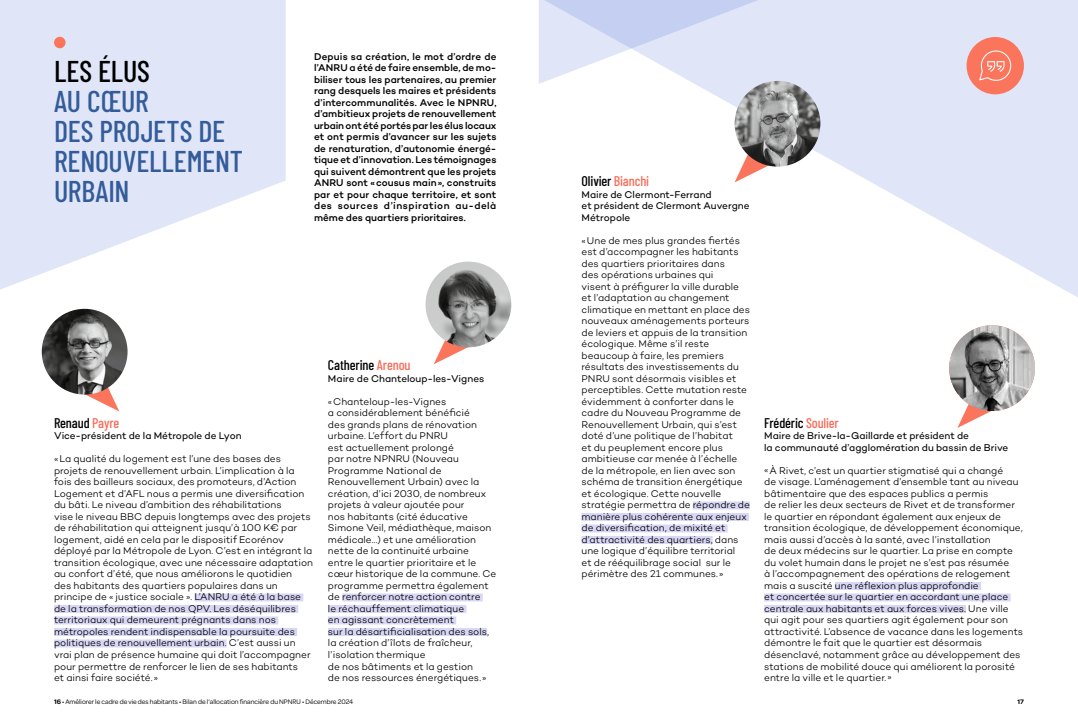
<style>
.page{position:relative;width:1078px;height:723px;background:#fff}
.page>*{position:absolute;margin:0;border:0;box-sizing:border-box;transform-origin:0 0}
.t1{font:500 30px/30px "Barlow Condensed";letter-spacing:-.005em;color:#345c9a}
.t2{font:500 30px "Barlow Condensed";color:#000}
.t3{font:500 14px "Barlow Condensed";letter-spacing:-.01em;color:#000}
.t4{font:300 10px/11.5px "Campton";color:#000}
.t5{font:500 10px/11.5px "Campton";color:#000;text-align:justify}
.t6{font:10px/11.5px "Campton";color:#000}
.t7{font:7px "Omnes";color:#000}
.t8{font:600 7px "Omnes";color:#000}
.s1{color:#f86d5b}
.s2{font-weight:600}
</style>
<div class="page">
<svg style="left:795px;top:0;width:282px;height:297px;fill:#e0e6f8"></svg>
<svg style="left:0;top:0;width:795px;height:293px;fill:#e0e6f8"></svg>
<svg style="left:285px;top:0;width:253px;height:237px"></svg>
<svg style="left:78px;top:382px;width:41px;height:29px"></svg>
<img style="left:42px;top:309px;width:85px;height:85px;border-radius:43px">
<svg style="left:434px;top:340px;width:38px;height:24px"></svg>
<img style="left:425px;top:262px;width:86px;height:85px;border-radius:43px">
<svg style="left:734px;top:153px;width:42px;height:29px"></svg>
<img style="left:734px;top:81px;width:86px;height:86px;border-radius:43px">
<svg style="left:957px;top:405px;width:35px;height:23px"></svg>
<img style="left:948px;top:325px;width:86px;height:86px;border-radius:43px">
<div style="left:342px;top:593px;width:140px;height:8px;background:#d8d8f6"></div>
<div style="left:328px;top:605px;width:138px;height:8px;background:#d8d8f6"></div>
<div style="left:328px;top:616px;width:128px;height:8px;background:#d8d8f6"></div>
<div style="left:328px;top:628px;width:159px;height:8px;background:#d8d8f6"></div>
<div style="left:834px;top:582px;width:146px;height:8px;background:#d8d8f6"></div>
<div style="left:764px;top:593px;width:246px;height:8px;background:#d8d8f6"></div>
<div style="left:764px;top:605px;width:201px;height:8px;background:#d8d8f6"></div>
<div style="left:194px;top:593px;width:109px;height:8px;background:#d8d8f6"></div>
<div style="left:54px;top:605px;width:244px;height:8px;background:#d8d8f6"></div>
<div style="left:54px;top:616px;width:224px;height:8px;background:#d8d8f6"></div>
<div style="left:54px;top:628px;width:243px;height:8px;background:#d8d8f6"></div>
<div style="left:54px;top:639px;width:172px;height:8px;background:#d8d8f6"></div>
<div style="left:692px;top:501px;width:57px;height:8px;background:#d8d8f6"></div>
<div style="left:581px;top:513px;width:167px;height:8px;background:#d8d8f6"></div>
<div style="left:581px;top:524px;width:146px;height:8px;background:#d8d8f6"></div>
<div style="left:581px;top:536px;width:131px;height:8px;background:#d8d8f6"></div>
<div style="left:54px;top:37px;width:12px;height:11px;background:#fa755b;border-radius:50%"></div>
<div style="left:966px;top:37px;width:57px;height:57px;background:#fa755b;border-radius:50%"></div>
<svg style="left:979px;top:50px;width:33px;height:31px"></svg>
<h1 class="t2" style="left:54px;top:50px;width:97px">LES ÉLUS</h1>
<h1 class="t1" style="left:54px;top:84px;width:190px">AU CŒUR<br>DES PROJETS DE<br>RENOUVELLEMENT<br>URBAIN</h1>
<p class="t5" style="left:314px;top:50px;width:184px">Depuis sa création, le mot d’ordre de l’ANRU a été de faire ensemble, de mo&shy;biliser tous les partenaires, au premier rang desquels les maires et présidents d’intercommunalités. Avec le NPNRU, d’ambitieux projets de renouvellement urbain ont été portés par les élus locaux et ont permis d’avancer sur les sujets de renaturation, d’autonomie énergé&shy;tique et d’innovation. Les témoignages qui suivent démontrent que les projets ANRU sont «cousus main», construits par et pour chaque territoire, et sont des sources d’inspiration au-delà même des quartiers prioritaires.</p>
<h2 class="t3" style="left:54px;top:413px;width:67px">Renaud <span class="s1">Payre</span></h2>
<p class="t6" style="left:54px;top:430px;width:189px">Vice-président de la Métropole de Lyon</p>
<p class="t4" style="left:54px;top:453px;width:260px">«La qualité du logement est l’une des bases des projets de renouvellement urbain. L’implication à la fois des bailleurs sociaux, des promoteurs, d’Action Logement et d’AFL nous a permis une diversification du bâti. Le niveau d’ambition des réhabilitations<br>vise le niveau BBC depuis longtemps avec des projets de réhabilitation qui atteignent jusqu’à 100 K€ par logement, aidé en cela par le dispositif Ecorénov déployé par la Métropole de Lyon. C’est en intégrant la transition écologique, avec une nécessaire adaptation au confort d’été, que nous améliorons le quotidien<br>des habitants des quartiers populaires dans un principe de « justice sociale ». L’ANRU a été à la base de la transformation de nos QPV. Les déséquilibres territoriaux qui demeurent prégnants dans nos métropoles rendent indispensable la poursuite des politiques de renouvellement urbain. C’est aussi un vrai plan de présence humaine qui doit l’accompagner pour permettre de renforcer le lien de ses habitants<br>et ainsi faire société.»</p>
<h2 class="t3" style="left:328px;top:355px;width:84px">Catherine <span class="s1">Arenou</span></h2>
<p class="t6" style="left:328px;top:372px;width:158px">Maire de Chanteloup-les-Vignes</p>
<p class="t4" style="left:328px;top:396px;width:170px">«Chanteloup-les-Vignes<br>a considérablement bénéficié<br>des grands plans de rénovation urbaine. L’effort du PNRU<br>est actuellement prolongé<br>par notre NPNRU (Nouveau<br>Programme National de<br>Renouvellement Urbain) avec la création, d’ici 2030, de nombreux projets à valeur ajoutée pour<br>nos habitants (cité éducative<br>Simone Veil, médiathèque, maison médicale…) et une amélioration nette de la continuité urbaine entre le quartier prioritaire et le cœur historique de la commune. Ce programme permettra également de renforcer notre action contre<br>le réchauffement climatique<br>en agissant concrètement<br>sur la désartificialisation des sols, la création d’îlots de fraîcheur, l’isolation thermique<br>de nos bâtiments et la gestion<br>de nos ressources énergétiques.»</p>
<h2 class="t3" style="left:581px;top:171px;width:69px">Olivier <span class="s1">Bianchi</span></h2>
<p class="t6" style="left:581px;top:188px;width:169px">Maire de Clermont-Ferrand<br>et président de Clermont Auvergne<br>Métropole</p>
<p class="t4" style="left:581px;top:235px;width:170px">«Une de mes plus grandes fiertés est d’accompagner les habitants des quartiers prioritaires dans<br>des opérations urbaines qui<br>visent à préfigurer la ville durable et l’adaptation au changement climatique en mettant en place des nouveaux aménagements porteurs de leviers et appuis de la transition écologique. Même s’il reste beaucoup à faire, les premiers résultats des investissements du<br>PNRU sont désormais visibles et perceptibles. Cette mutation reste évidemment à conforter dans le cadre du Nouveau Programme de<br>Renouvellement Urbain, qui s’est doté d’une politique de l’habitat<br>et du peuplement encore plus ambitieuse car menée à l’échelle de la métropole, en lien avec son schéma de transition énergétique et écologique. Cette nouvelle stratégie permettra de répondre de manière plus cohérente aux enjeux de diversification, de mixité et d’attractivité des quartiers, dans une logique d’équilibre territorial<br>et de rééquilibrage social sur le périmètre des 21 communes.»</p>
<h2 class="t3" style="left:764px;top:413px;width:76px">Frédéric <span class="s1">Soulier</span></h2>
<p class="t6" style="left:764px;top:430px;width:245px">Maire de Brive-la-Gaillarde et président de<br>la communauté d’agglomération du bassin de Brive</p>
<p class="t4" style="left:764px;top:465px;width:260px">«À Rivet, c’est un quartier stigmatisé qui a changé<br>de visage. L’aménagement d’ensemble tant au niveau bâtimentaire que des espaces publics a permis<br>de relier les deux secteurs de Rivet et de transformer le quartier en répondant également aux enjeux de transition écologique, de développement économique, mais aussi d’accès à la santé, avec l’installation<br>de deux médecins sur le quartier. La prise en compte du volet humain dans le projet ne s’est pas résumée<br>à l’accompagnement des opérations de relogement mais a suscité une réflexion plus approfondie<br>et concertée sur le quartier en accordant une place centrale aux habitants et aux forces vives. Une ville qui agit pour ses quartiers agit également pour son attractivité. L’absence de vacance dans les logements démontre le fait que le quartier est désormais désenclavé, notamment grâce au développement des stations de mobilité douce qui améliorent la porosité entre la ville et le quartier.»</p>
<p class="t7" style="left:54px;top:697px;width:300px"><span class="s2">16</span> • Améliorer le cadre de vie des habitants • Bilan de l’allocation financière du NPNRU • Décembre 2024</p>
<p class="t8" style="left:1017px;top:697px;width:8px">17</p>
</div>
